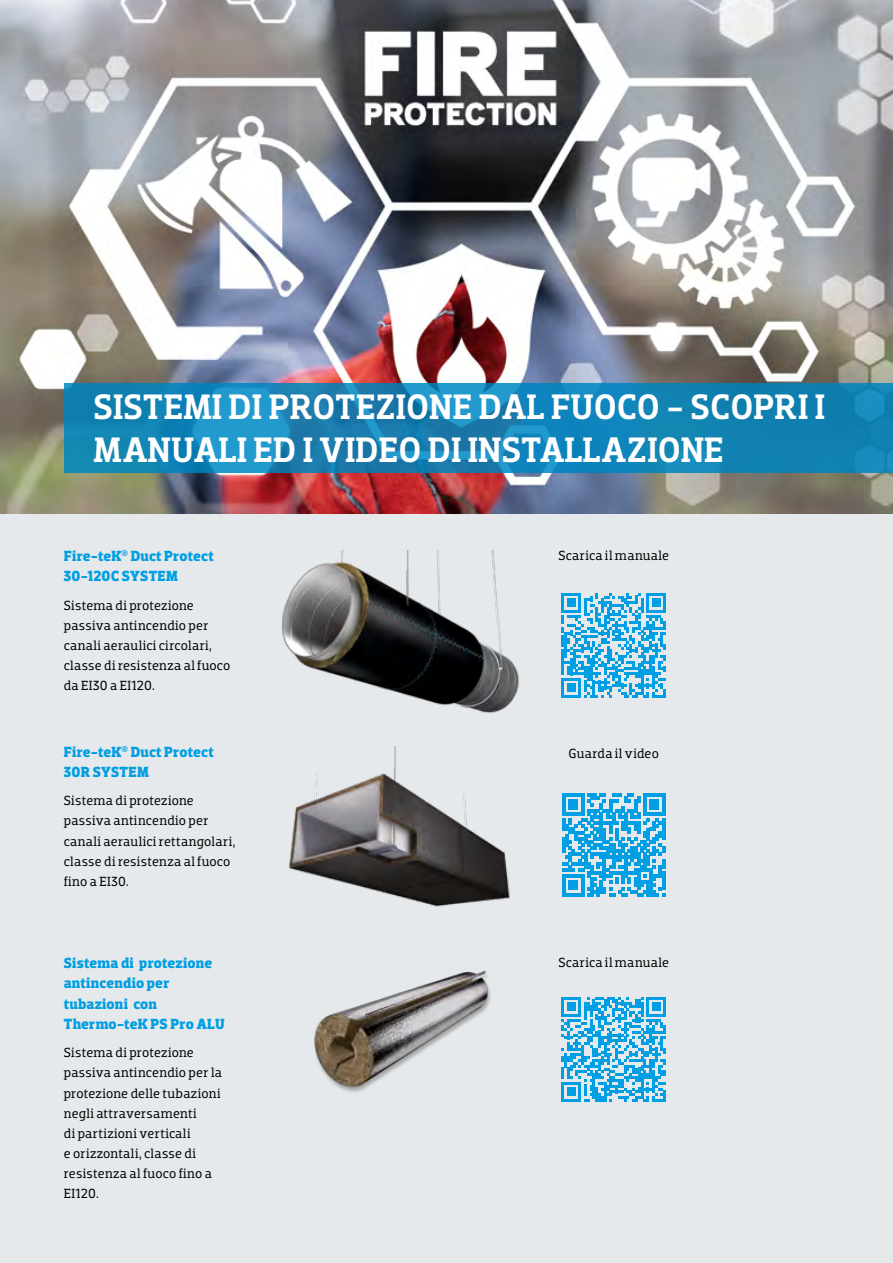
<style>
.page{position:relative;width:893px;height:1263px;background:#e6e9eb}
.page>*{position:absolute;margin:0;border:0;box-sizing:border-box;transform-origin:0 0}
.t1{font:500 36px/43.2px "Dobra Slab";color:#fff}
.t2{font:700 15px/20.1px "Dobra Slab";letter-spacing:.01em;color:#009ee3}
.t3{font:13.5px/20.1px "Dobra Slab";letter-spacing:.02em;color:#000}
</style>
<div class="page">
<img style="left:0;top:0;width:893px;height:514px">
<svg style="left:64px;top:383px;width:829px;height:90px;background:#1584b6"></svg>
<img style="left:281px;top:551px;width:238px;height:163px">
<svg style="left:561px;top:593px;width:105px;height:105px"></svg>
<svg style="left:561px;top:997px;width:105px;height:105px"></svg>
<img style="left:314px;top:970px;width:177px;height:122px">
<img style="left:289px;top:746px;width:221px;height:161px">
<svg style="left:562px;top:794px;width:103px;height:102px"></svg>
<h1 class="t1" style="left:94px;top:386px;width:733px">SISTEMI DI PROTEZIONE DAL FUOCO - SCOPRI I<br>MANUALI ED I VIDEO DI INSTALLAZIONE</h1>
<p class="t2" style="left:64px;top:546px;width:151px">Fire-teK<sup>®</sup> Duct Protect<br>30-120C SYSTEM</p>
<p class="t3" style="left:64px;top:595px;width:168px">Sistema di protezione passiva antincendio per canali aeraulici circolari, classe di resistenza al fuoco da EI30 a EI120.</p>
<p class="t2" style="left:64px;top:741px;width:151px">Fire-teK<sup>®</sup> Duct Protect<br>30R SYSTEM</p>
<p class="t3" style="left:64px;top:791px;width:173px">Sistema di protezione passiva antincendio per canali aeraulici rettangolari, classe di resistenza al fuoco fino a EI30.</p>
<p class="t2" style="left:64px;top:953px;width:162px">Sistema di protezione antincendio per tubazioni con<br>Thermo-teK PS Pro ALU</p>
<p class="t3" style="left:64px;top:1043px;width:160px">Sistema di protezione passiva antincendio per la protezione delle tubazioni negli attraversamenti<br>di partizioni verticali<br>e orizzontali, classe di resistenza al fuoco fino a<br>EI120.</p>
<p class="t3" style="left:558px;top:546px;width:112px">Scarica il manuale</p>
<p class="t3" style="left:569px;top:743px;width:92px">Guarda il video</p>
<p class="t3" style="left:558px;top:953px;width:112px">Scarica il manuale</p>
</div>
